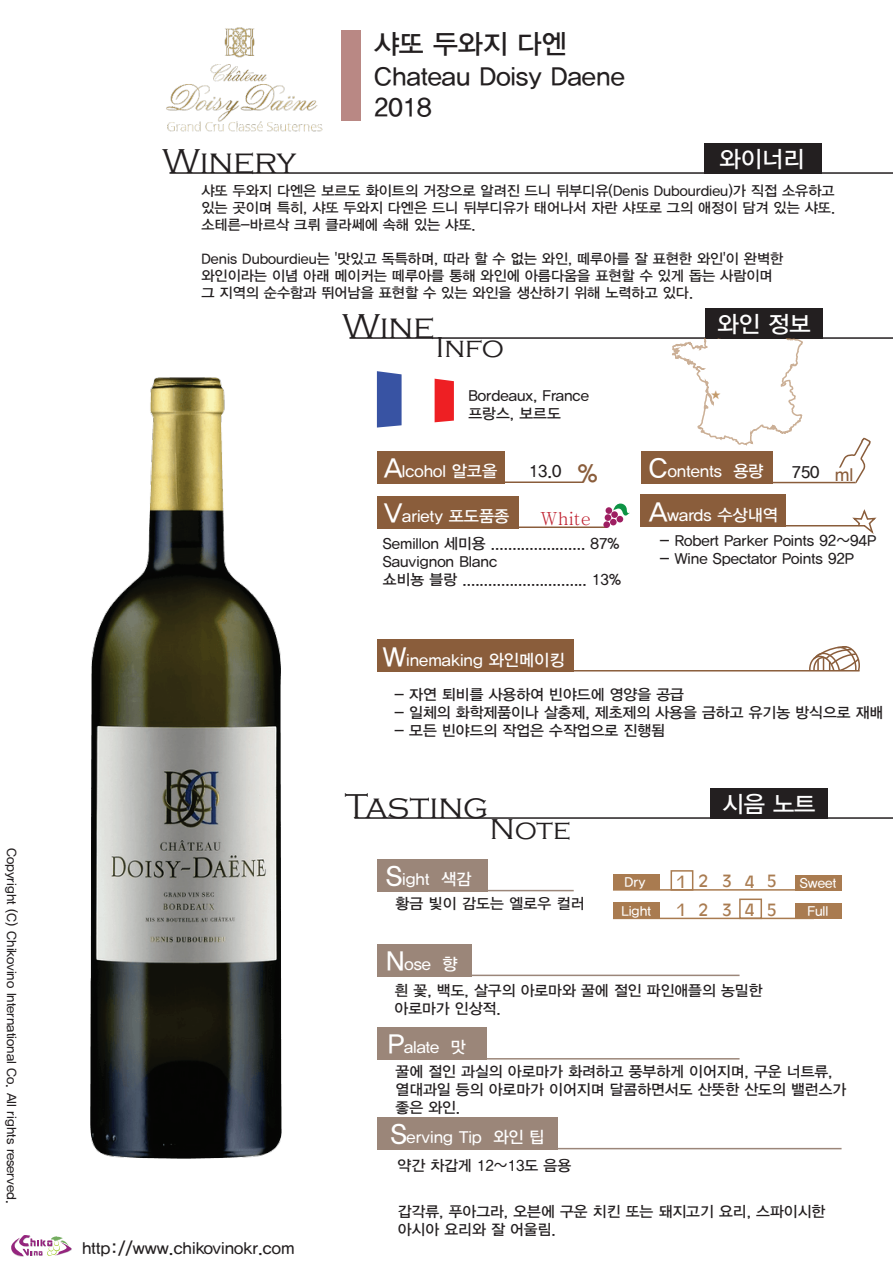
<style>
.page{position:relative;width:893px;height:1263px;background:#fff}
.page>*{position:absolute;margin:0;border:0;box-sizing:border-box;transform-origin:0 0}
.t1{font:300 35.55px "Copperplate Gothic";color:#231f20}
.t2{font:300 29.7px "Copperplate Gothic";color:#231f20}
.t3{font:27px "YDIYGO330";color:#231f20}
.t4{font:25.5px/30.6px "YDIYGO330";color:#231f20}
.t5{font:24.9px "YDIYGO330";color:#8a5d3b}
.t6{font:23.1px "YDIYGO330";color:#fff}
.t7{font:500 18px "Adobe Myungjo Std";letter-spacing:.005em;color:#be1d2c}
.t8{font:18px "YDIYGO330";color:#8a5d3b}
.t9{font:16.5px "YDIYGO330";color:#fff}
.t10{font:16.5px "YDIYGO330";color:#231f20}
.t11{font:16.5px "Antique Olive";letter-spacing:.765em;color:#a97b50}
.t12{font:15px/18px "YDIYGO330";color:#231f20}
.t13{font:14.25px/17.1px "YDIYGO330";color:#231f20;text-align:justify}
.t14{font:13.5px "YDIYGO330";color:#fff}
.t15{font:13.05px "YDIYGO330";color:#231f20}
.t16{font:500 11.55px "Adobe Myungjo Std";color:#c39a6b}
.s1{font-size:27px}
</style>
<div class="page">
<div style="left:706px;top:309px;width:117px;height:30px;background:#231f20"></div>
<div style="left:710px;top:789px;width:117px;height:30px;background:#231f20"></div>
<div style="left:642px;top:451px;width:131px;height:32px;background:#8a5d3b"></div>
<div style="left:377px;top:451px;width:127px;height:32px;background:#8a5d3b"></div>
<hr style="left:349px;top:337px;width:544px;height:2px;background:#231f20">
<img style="left:377px;top:371px;width:77px;height:57px">
<hr style="left:354px;top:817px;width:539px;height:2px;background:#231f20">
<div style="left:341px;top:30px;width:19px;height:90px;background:#b98884"></div>
<hr style="left:498px;top:481px;width:86px;height:2px;background:#8a5d3b">
<hr style="left:771px;top:482px;width:84px;height:1px;background:#8a5d3b">
<div style="left:377px;top:496px;width:141px;height:32px;background:#8a5d3b"></div>
<hr style="left:513px;top:526px;width:94px;height:2px;background:#8a5d3b">
<div style="left:641px;top:495px;width:145px;height:31px;background:#8a5d3b"></div>
<hr style="left:777px;top:525px;width:88px;height:1px;background:#8a5d3b">
<div style="left:378px;top:640px;width:196px;height:32px;background:#8a5d3b"></div>
<hr style="left:522px;top:670px;width:338px;height:1px;background:#8a5d3b">
<div style="left:378px;top:859px;width:110px;height:32px;background:#9b8679"></div>
<hr style="left:471px;top:890px;width:103px;height:1px;background:#9b8679">
<div style="left:378px;top:944px;width:94px;height:32px;background:#9b8679"></div>
<hr style="left:462px;top:974px;width:278px;height:2px;background:#9b8679">
<div style="left:378px;top:1027px;width:109px;height:32px;background:#9b8679"></div>
<hr style="left:480px;top:1058px;width:260px;height:1px;background:#9b8679">
<div style="left:378px;top:1117px;width:180px;height:32px;background:#9b8679"></div>
<hr style="left:507px;top:1148px;width:335px;height:1px;background:#9b8679">
<div style="left:613px;top:874px;width:46px;height:16px;background:#a97b50"></div>
<hr style="left:613px;top:889px;width:201px;height:2px;background:#a97b50">
<div style="left:795px;top:875px;width:46px;height:16px;background:#a97b50"></div>
<div style="left:670px;top:870px;width:23px;height:21px;border:2px solid #a97b50"></div>
<div style="left:613px;top:902px;width:46px;height:16px;background:#a97b50"></div>
<hr style="left:613px;top:918px;width:201px;height:1px;background:#a97b50">
<div style="left:795px;top:903px;width:46px;height:16px;background:#a97b50"></div>
<div style="left:739px;top:898px;width:23px;height:21px;border:2px solid #a97b50"></div>
<div style="left:603px;top:521px;width:7px;height:7px;background:#9e1f62;border-radius:50%"></div>
<div style="left:605px;top:514px;width:6px;height:7px;background:#9e1f62;border-radius:50%"></div>
<div style="left:610px;top:519px;width:7px;height:6px;background:#9e1f62;border-radius:50%"></div>
<div style="left:606px;top:507px;width:6px;height:7px;background:#9e1f62;border-radius:50%"></div>
<svg style="left:613px;top:503px;width:17px;height:19px"></svg>
<svg style="left:850px;top:509px;width:27px;height:25px"></svg>
<svg style="left:836px;top:437px;width:35px;height:46px"></svg>
<svg style="left:809px;top:646px;width:51px;height:25px"></svg>
<svg style="left:672px;top:338px;width:131px;height:107px"></svg>
<hr style="left:169px;top:172px;width:724px;height:2px;background:#231f20">
<div style="left:705px;top:144px;width:117px;height:30px;background:#231f20"></div>
<svg style="left:11px;top:1235px;width:61px;height:22px"></svg>
<img style="left:90px;top:377px;width:192px;height:782px">
<img style="left:166px;top:27px;width:157px;height:105px">
<p class="t15" style="left:19px;top:848px;width:357px;rotate:90deg">Copyright (C) Chikovino International Co. All rights reserved.</p>
<h3 class="t3" style="left:374px;top:29px;width:194px">샤또 두와지 다엔</h3>
<h3 class="t4" style="left:374px;top:62px;width:252px">Chateau Doisy Daene<br>2018</h3>
<h1 class="t1" style="left:163px;top:142px;width:135px">Winery</h1>
<p class="t13" style="left:202px;top:182px;width:635px">샤또 두와지 다엔은 보르도 화이트의 거장으로 알려진 드니 뒤부디유(Denis Dubourdieu)가 직접 소유하고 있는 곳이며 특히, 샤또 두와지 다엔은 드니 뒤부디유가 태어나서 자란 샤또로 그의 애정이 담겨 있는 샤또. 소테른-바르삭 크뤼 클라쎄에 속해 있는 샤또.</p>
<p class="t13" style="left:202px;top:250px;width:583px;text-align:left">Denis Dubourdieu는 '맛있고 독특하며, 따라 할 수 없는 와인, 떼루아를 잘 표현한 와인'이 완벽한 와인이라는 이념 아래 메이커는 떼루아를 통해 와인에 아름다움을 표현할 수 있게 돕는 사람이며 그 지역의 순수함과 뛰어남을 표현할 수 있는 와인을 생산하기 위해 노력하고 있다.</p>
<h3 class="t6" style="left:720px;top:147px;width:87px">와이너리</h3>
<h1 class="t1" style="left:343px;top:307px;width:94px">Wine</h1>
<h2 class="t2" style="left:436px;top:332px;width:70px">Info</h2>
<p class="t12" style="left:468px;top:387px;width:122px">Bordeaux, France 프랑스, 보르도</p>
<h3 class="t6" style="left:718px;top:312px;width:95px">와인 정보</h3>
<p class="t16" style="left:710px;top:389px;width:13px">★</p>
<p class="t10" style="left:529px;top:462px;width:34px">13.0</p>
<p class="t9" style="left:649px;top:462px;width:117px"><span class="s1">C</span>ontents 용량</p>
<p class="t10" style="left:792px;top:463px;width:29px">750</p>
<p class="t9" style="left:384px;top:462px;width:115px"><span class="s1">A</span>lcohol 알코올</p>
<h3 class="t5" style="left:578px;top:460px;width:21px">%</h3>
<p class="t8" style="left:835px;top:464px;width:20px">ml</p>
<p class="t9" style="left:649px;top:505px;width:130px"><span class="s1">A</span>wards 수상내역</p>
<p class="t9" style="left:384px;top:507px;width:127px"><span class="s1">V</span>ariety 포도품종</p>
<p class="t12" style="left:383px;top:534px;width:239px">Semillon 세미용 ...................... 87%<br>Sauvignon Blanc<br>쇼비뇽 블랑 ............................. 13%</p>
<p class="t7" style="left:540px;top:509px;width:53px">White</p>
<p class="t12" style="left:660px;top:532px;width:218px">- Robert Parker Points 92~94P</p>
<p class="t12" style="left:660px;top:550px;width:196px">- Wine Spectator Points 92P</p>
<p class="t9" style="left:383px;top:650px;width:183px"><span class="s1">W</span>inemaking 와인메이킹</p>
<p class="t12" style="left:394px;top:686px;width:291px">- 자연 퇴비를 사용하여 빈야드에 영양을 공급</p>
<p class="t12" style="left:394px;top:704px;width:490px">- 일체의 화학제품이나 살충제, 제초제의 사용을 금하고 유기농 방식으로 재배</p>
<p class="t12" style="left:394px;top:722px;width:272px">- 모든 빈야드의 작업은 수작업으로 진행됨</p>
<h1 class="t1" style="left:345px;top:787px;width:145px">Tasting</h1>
<h2 class="t2" style="left:490px;top:813px;width:83px">Note</h2>
<p class="t9" style="left:386px;top:870px;width:87px"><span class="s1">S</span>ight 색감</p>
<p class="t12" style="left:396px;top:895px;width:191px">황금 빛이 감도는 엘로우 컬러</p>
<p class="t9" style="left:386px;top:954px;width:73px"><span class="s1">N</span>ose 향</p>
<h3 class="t6" style="left:722px;top:791px;width:95px">시음 노트</h3>
<p class="t14" style="left:624px;top:874px;width:22px">Dry</p>
<p class="t11" style="left:677px;top:870px;width:101px">12345</p>
<p class="t14" style="left:800px;top:875px;width:38px">Sweet</p>
<p class="t14" style="left:621px;top:903px;width:31px">Light</p>
<p class="t11" style="left:677px;top:899px;width:101px">12345</p>
<p class="t14" style="left:807px;top:903px;width:23px">Full</p>
<p class="t12" style="left:394px;top:982px;width:369px">흰 꽃, 백도, 살구의 아로마와 꿀에 절인 파인애플의 농밀한 아로마가 인상적.</p>
<p class="t9" style="left:388px;top:1038px;width:80px"><span class="s1">P</span>alate 맛</p>
<p class="t12" style="left:396px;top:1062px;width:452px">꿀에 절인 과실의 아로마가 화려하고 풍부하게 이어지며, 구운 너트류, 열대과일 등의 아로마가 이어지며 달콤하면서도 산뜻한 산도의 밸런스가 좋은 와인.</p>
<p class="t10" style="left:82px;top:1238px;width:214px">http://www.chikovinokr.com</p>
<p class="t9" style="left:391px;top:1128px;width:156px"><span class="s1">S</span>erving Tip 와인 팁</p>
<p class="t12" style="left:398px;top:1156px;width:175px">약간 차갑게 12~13도 음용</p>
<p class="t12" style="left:398px;top:1202px;width:429px">갑각류, 푸아그라, 오븐에 구운 치킨 또는 돼지고기 요리, 스파이시한 아시아 요리와 잘 어울림.</p>
</div>
